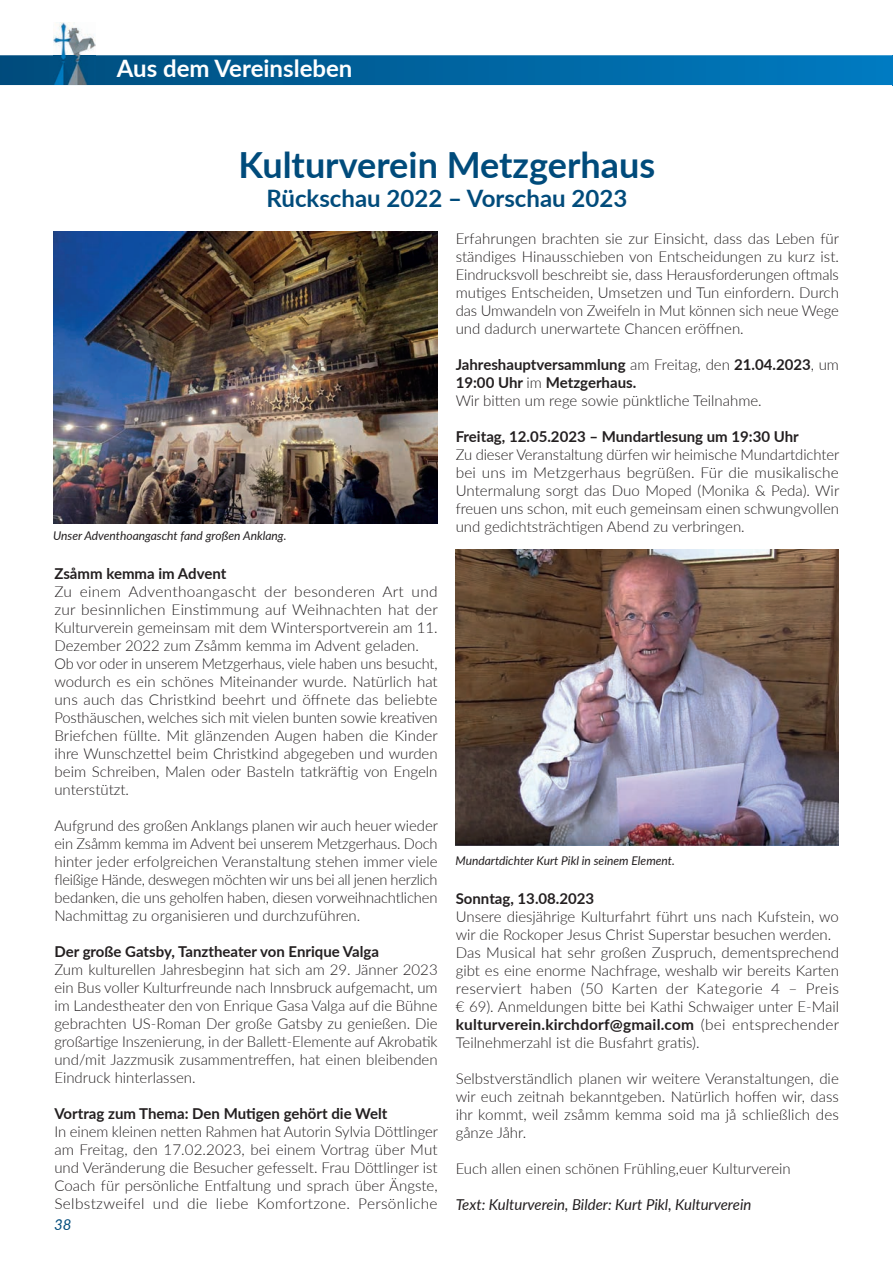
<style>
.page{position:relative;width:893px;height:1263px;background:#fff}
.page>*{position:absolute;margin:0;border:0;box-sizing:border-box;transform-origin:0 0}
.t1{font:700 36px "Lato";color:#004b7b}
.t2{font:700 24px "Lato";color:#004b7b}
.t3{font:700 24px "Lato";color:#fff}
.t4{font:300 15px/18px "Lato";color:#231f20;text-align:justify}
.t5{font:700 15px "Lato";color:#231f20}
.t6{font:italic 15px "Lato";color:#231f20}
.t7{font:italic 15px "Lato";color:#004b7b}
.t8{font:italic 12px "Lato";color:#231f20}
.s1{font-weight:700}
</style>
<div class="page">
<svg style="left:0;top:55px;width:892px;height:30px;background:#0265a0"></svg>
<hr style="left:892px;top:55px;width:1px;height:30px;background:#007bc2">
<img style="left:53px;top:232px;width:385px;height:291px">
<img style="left:456px;top:549px;width:383px;height:296px">
<img style="left:53px;top:23px;width:43px;height:61px">
<h2 class="t3" style="left:117px;top:50px;width:237px">Aus dem Vereinsleben</h2>
<h1 class="t1" style="left:239px;top:138px;width:418px">Kulturverein Metzgerhaus</h1>
<h2 class="t2" style="left:266px;top:180px;width:362px">Rückschau 2022 – Vorschau 2023</h2>
<p class="t8" style="left:53px;top:527px;width:235px">Unser Adventhoangascht fand großen Anklang.</p>
<p class="t5" style="left:54px;top:562px;width:173px">Zsåmm kemma im Advent</p>
<p class="t4" style="left:54px;top:582px;width:385px;text-align:left">Zu einem Adventhoangascht der besonderen Art und zur besinnlichen Einstimmung auf Weihnachten hat der Kulturverein gemeinsam mit dem Wintersportverein am 11.<br>Dezember 2022 zum Zsåmm kemma im Advent geladen.<br>Ob vor oder in unserem Metzgerhaus, viele haben uns besucht, wodurch es ein schönes Miteinander wurde. Natürlich hat uns auch das Christkind beehrt und öffnete das beliebte Posthäuschen, welches sich mit vielen bunten sowie kreativen Briefchen füllte. Mit glänzenden Augen haben die Kinder ihre Wunschzettel beim Christkind abgegeben und wurden beim Schreiben, Malen oder Basteln tatkräftig von Engeln unterstützt.</p>
<p class="t4" style="left:54px;top:816px;width:385px">Aufgrund des großen Anklangs planen wir auch heuer wieder ein Zsåmm kemma im Advent bei unserem Metzgerhaus. Doch hinter jeder erfolgreichen Veranstaltung stehen immer viele fleißige Hände, deswegen möchten wir uns bei all jenen herzlich bedanken, die uns geholfen haben, diesen vorweihnachtlichen Nachmittag zu organisieren und durchzuführen.</p>
<p class="t5" style="left:54px;top:940px;width:326px">Der große Gatsby, Tanztheater von Enrique Valga</p>
<p class="t4" style="left:54px;top:960px;width:385px">Zum kulturellen Jahresbeginn hat sich am 29. Jänner 2023 ein Bus voller Kulturfreunde nach Innsbruck aufgemacht, um im Landestheater den von Enrique Gasa Valga auf die Bühne gebrachten US-Roman Der große Gatsby zu genießen. Die großartige Inszenierung, in der Ballett-Elemente auf Akrobatik und/mit Jazzmusik zusammentreffen, hat einen bleibenden Eindruck hinterlassen.</p>
<p class="t5" style="left:54px;top:1102px;width:335px">Vortrag zum Thema: Den Mutigen gehört die Welt</p>
<p class="t4" style="left:54px;top:1122px;width:385px">In einem kleinen netten Rahmen hat Autorin Sylvia Döttlinger am Freitag, den 17.02.2023, bei einem Vortrag über Mut und Veränderung die Besucher gefesselt. Frau Döttlinger ist Coach für persönliche Entfaltung und sprach über Ängste, Selbstzweifel und die liebe Komfortzone. Persönliche</p>
<p class="t7" style="left:54px;top:1213px;width:19px">38</p>
<p class="t4" style="left:456px;top:229px;width:385px">Erfahrungen brachten sie zur Einsicht, dass das Leben für ständiges Hinausschieben von Entscheidungen zu kurz ist.<br>Eindrucksvoll beschreibt sie, dass Herausforderungen oftmals mutiges Entscheiden, Umsetzen und Tun einfordern. Durch das Umwandeln von Zweifeln in Mut können sich neue Wege und dadurch unerwartete Chancen eröffnen.</p>
<p class="t4" style="left:456px;top:355px;width:385px;text-align:left"><span class="s1">Jahreshauptversammlung</span> am Freitag, den <span class="s1">21.04.2023</span>, um<br><span class="s1">19:00 Uhr</span> im <span class="s1">Metzgerhaus.<br></span>Wir bitten um rege sowie pünktliche Teilnahme.</p>
<p class="t5" style="left:456px;top:425px;width:345px">Freitag, 12.05.2023 – Mundartlesung um 19:30 Uhr</p>
<p class="t4" style="left:456px;top:445px;width:385px">Zu dieser Veranstaltung dürfen wir heimische Mundartdichter bei uns im Metzgerhaus begrüßen. Für die musikalische Untermalung sorgt das Duo Moped (Monika &amp; Peda). Wir freuen uns schon, mit euch gemeinsam einen schwungvollen und gedichtsträchtigen Abend zu verbringen.</p>
<p class="t8" style="left:455px;top:852px;width:221px">Mundartdichter Kurt Pikl in seinem Element.</p>
<p class="t5" style="left:456px;top:887px;width:140px">Sonntag, 13.08.2023</p>
<p class="t4" style="left:456px;top:907px;width:385px;text-align:left">Unsere diesjährige Kulturfahrt führt uns nach Kufstein, wo wir die Rockoper Jesus Christ Superstar besuchen werden.<br>Das Musical hat sehr großen Zuspruch, dementsprechend gibt es eine enorme Nachfrage, weshalb wir bereits Karten reserviert haben (50 Karten der Kategorie 4 – Preis € 69). Anmeldungen bitte bei Kathi Schwaiger unter E-Mail <span class="s1">kulturverein.kirchdorf@gmail.com</span> (bei entsprechender Teilnehmerzahl ist die Busfahrt gratis).</p>
<p class="t4" style="left:456px;top:1069px;width:385px">Selbstverständlich planen wir weitere Veranstaltungen, die wir euch zeitnah bekanntgeben. Natürlich hoffen wir, dass ihr kommt, weil zsåmm kemma soid ma jå schließlich des gånze Jåhr.</p>
<p class="t4" style="left:456px;top:1159px;width:337px">Euch allen einen schönen Frühling,euer Kulturverein</p>
<p class="t6" style="left:456px;top:1194px;width:297px">Text: Kulturverein, Bilder: Kurt Pikl, Kulturverein</p>
</div>
